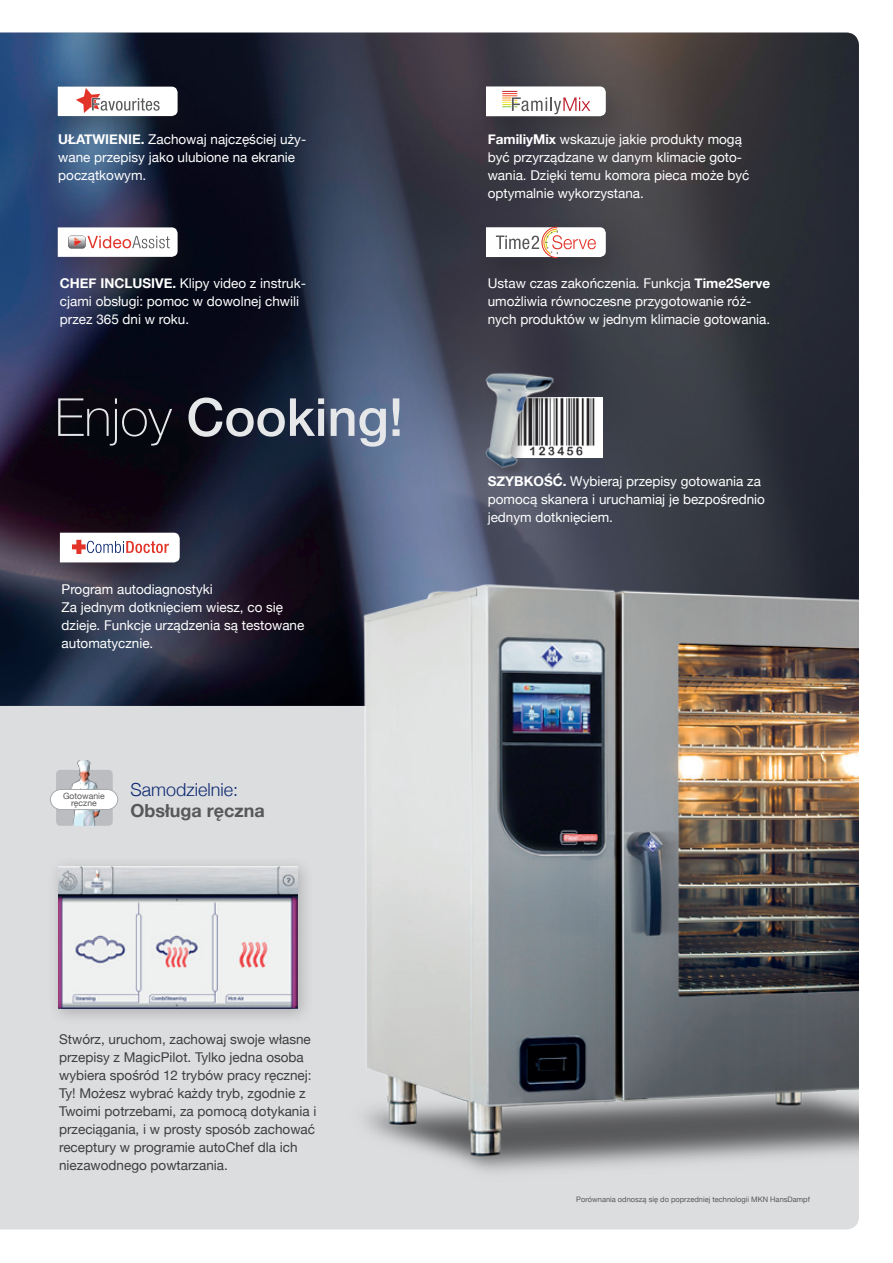
<style>
.page{position:relative;width:893px;height:1263px;background:#fff}
.page>*{position:absolute;margin:0;border:0;box-sizing:border-box;transform-origin:0 0}
.t1{font:500 52.5px "Helvetica Neue";color:#e6e7e9}
.t2{font:300 18px "Helvetica Neue";color:#0e2a72}
.t3{font:700 18px "Helvetica Neue";color:#57585a}
.t4{font:13.5px/18px "Helvetica Neue";color:#fff}
.t5{font:13.5px/18px "Helvetica Neue";color:#3e3e3f}
.t6{font:8.55px/7.5px "Helvetica Neue";color:#57585a;text-align:center}
.t7{font:7.5px "Helvetica Neue";color:#57585a}
.s1{font-weight:700}
.s2{font-family:"Helvetica Neue LT";font-weight:100}
</style>
<div class="page">
<div style="left:0;top:706px;width:859px;height:523px;background:#dcdddf"></div>
<img style="left:0;top:33px;width:859px;height:673px">
<img style="left:348px;top:543px;width:511px;height:674px">
<div style="left:468px;top:215px;width:167px;height:77px;background:#231f20;opacity:.31"></div>
<div style="left:40px;top:74px;width:166px;height:77px;background:#231f20;opacity:.31"></div>
<div style="left:468px;top:74px;width:167px;height:77px;background:#231f20;opacity:.31"></div>
<img style="left:0;top:271px;width:1px;height:225px">
<div style="left:56px;top:770px;width:57px;height:56px;background:#bcbdc0;border-radius:4px"></div>
<img style="left:567px;top:398px;width:35px;height:60px">
<div style="left:484px;top:372px;width:83px;height:109px;background:#231f20;opacity:.37"></div>
<img style="left:476px;top:366px;width:84px;height:108px">
<div style="left:40px;top:215px;width:166px;height:77px;background:#231f20;opacity:.31"></div>
<div style="left:42px;top:520px;width:167px;height:78px;background:#231f20;opacity:.31"></div>
<div style="left:47px;top:855px;width:268px;height:171px;background:#231f20;opacity:.24"></div>
<img style="left:58px;top:866px;width:240px;height:143px">
<svg style="left:60px;top:533px;width:120px;height:29px"></svg>
<svg style="left:58px;top:227px;width:120px;height:30px"></svg>
<svg style="left:486px;top:227px;width:120px;height:31px"></svg>
<svg style="left:486px;top:86px;width:120px;height:30px"></svg>
<svg style="left:58px;top:87px;width:120px;height:29px"></svg>
<img style="left:69px;top:760px;width:30px;height:66px">
<svg style="left:50px;top:789px;width:68px;height:21px"></svg>
<p class="t4" style="left:58px;top:131px;width:249px"><span class="s1">UŁATWIENIE.</span> Zachowaj najczęściej uży&shy;wane przepisy jako ulubione na ekranie początkowym.</p>
<p class="t4" style="left:60px;top:275px;width:248px"><span class="s1">CHEF INCLUSIVE.</span> Klipy video z instruk&shy;cjami obsługi: pomoc w dowolnej chwili przez 365 dni w roku.</p>
<h1 class="t1" style="left:55px;top:375px;width:350px"><span class="s2">Enjoy</span> Cooking!</h1>
<p class="t4" style="left:62px;top:581px;width:244px">Program autodiagnostyki<br>Za jednym dotknięciem wiesz, co się dzieje. Funkcje urządzenia są testowane automatycznie.</p>
<p class="t6" style="left:63px;top:792px;width:43px">Gotowanie ręczne</p>
<h2 class="t2" style="left:131px;top:775px;width:109px">Samodzielnie:</h2>
<h2 class="t3" style="left:131px;top:796px;width:136px">Obsługa ręczna</h2>
<p class="t5" style="left:59px;top:1031px;width:259px">Stwórz, uruchom, zachowaj swoje własne przepisy z MagicPilot. Tylko jedna osoba wybiera spośród 12 trybów pracy ręcznej:<br>Ty! Możesz wybrać każdy tryb, zgodnie z Twoimi potrzebami, za pomocą dotykania i przeciągania, i w prosty sposób zachować receptury w programie autoChef dla ich niezawodnego powtarzania.</p>
<p class="t4" style="left:488px;top:131px;width:263px"><span class="s1">FamiliyMix</span> wskazuje jakie produkty mogą być przyrządzane w danym klimacie goto&shy;wania. Dzięki temu komora pieca może być optymalnie wykorzystana.</p>
<p class="t4" style="left:488px;top:275px;width:284px">Ustaw czas zakończenia. Funkcja <span class="s1">Time2Serve </span>umożliwia równoczesne przygotowanie róż&shy;nych produktów w jednym klimacie gotowania.</p>
<p class="t4" style="left:488px;top:473px;width:279px"><span class="s1">SZYBKOŚĆ.</span> Wybieraj przepisy gotowania za pomocą skanera i uruchamiaj je bezpośrednio jednym dotknięciem.</p>
<p class="t7" style="left:576px;top:1194px;width:235px">Porównania odnoszą się do poprzedniej technologii MKN HansDampf</p>
</div>
